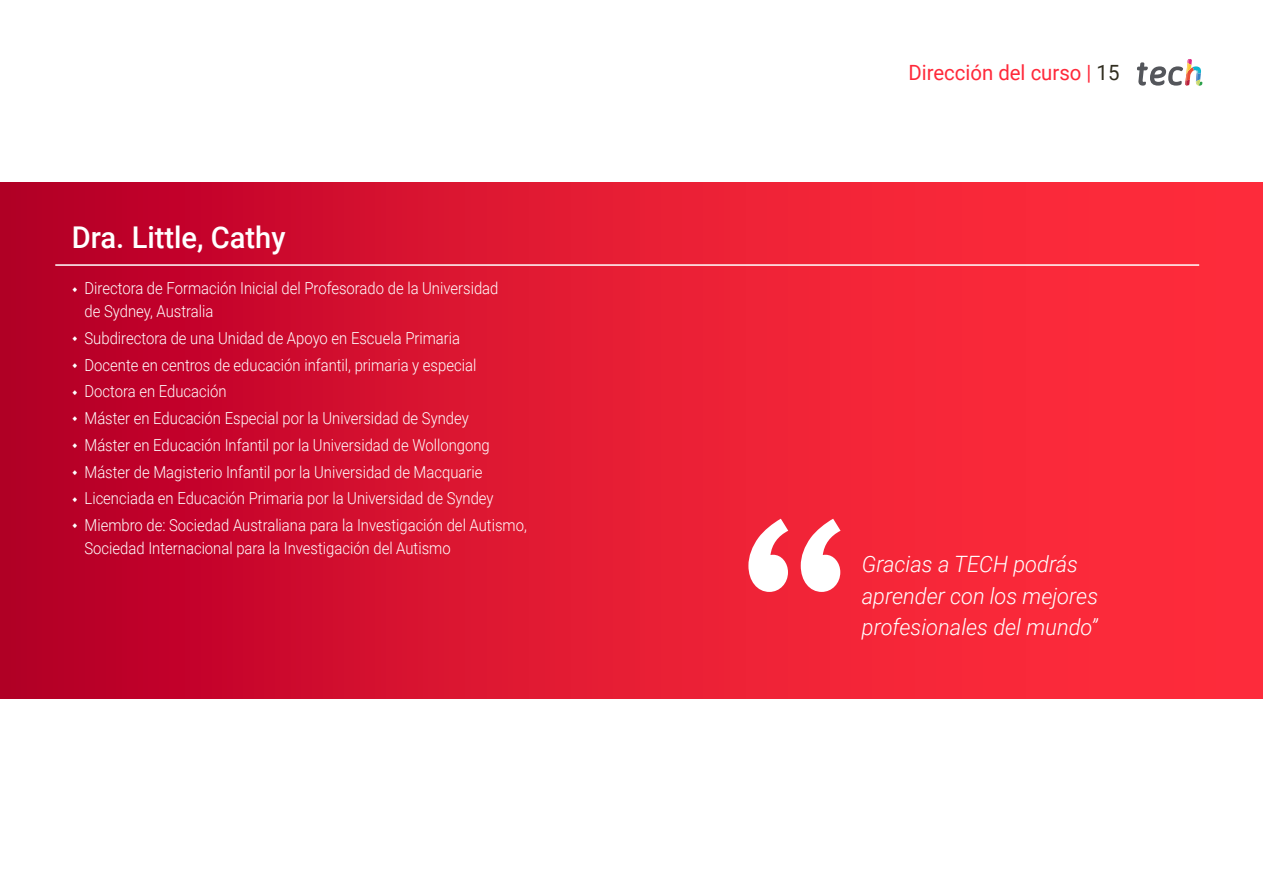
<style>
.page{position:relative;width:1263px;height:893px;background:#fff}
.page>*{position:absolute;margin:0;border:0;box-sizing:border-box;transform-origin:0 0}
.t1{font:500 30px "Roboto";color:#fff}
.t2{font:italic 300 22.5px/31.5px "Roboto";color:#fff}
.t3{font:21px "Roboto";color:#ff293a}
.t4{font:300 16.5px/26.7px "Roboto";color:#fff;scale:.9 1}
.s1{color:#312e20}
</style>
<div class="page">
<div style="left:0;top:182px;width:1263px;height:516px;background:linear-gradient(to right,#ba0028,#ff333e)"></div>
<svg style="left:748px;top:519px;width:92px;height:73px"></svg>
<hr style="left:55px;top:264px;width:1144px;height:2px;background:#fff">
<svg style="left:1137px;top:59px;width:65px;height:27px"></svg>
<svg style="left:73px;top:287px;width:4px;height:5px"></svg>
<svg style="left:73px;top:336px;width:4px;height:5px"></svg>
<svg style="left:73px;top:363px;width:4px;height:5px"></svg>
<svg style="left:73px;top:390px;width:4px;height:5px"></svg>
<svg style="left:73px;top:416px;width:4px;height:5px"></svg>
<svg style="left:73px;top:443px;width:4px;height:5px"></svg>
<svg style="left:73px;top:470px;width:4px;height:5px"></svg>
<svg style="left:73px;top:497px;width:4px;height:5px"></svg>
<svg style="left:73px;top:523px;width:4px;height:5px"></svg>
<h1 class="t1" style="left:72px;top:216px;width:215px">Dra. Little, Cathy</h1>
<p class="t4" style="left:85px;top:277px;width:461px;line-height:22.5px">Directora de Formación Inicial del Profesorado de la Universidad de Sydney, Australia</p>
<p class="t4" style="left:85px;top:324px;width:493px">Subdirectora de una Unidad de Apoyo en Escuela Primaria<br>Docente en centros de educación infantil, primaria y especial Doctora en Educación<br>Máster en Educación Especial por la Universidad de Syndey<br>Máster en Educación Infantil por la Universidad de Wollongong Máster de Magisterio Infantil por la Universidad de Macquarie Licenciada en Educación Primaria por la Universidad de Syndey Miembro de: Sociedad Australiana para la Investigación del Autismo,</p>
<p class="t4" style="left:85px;top:534px;width:408px">Sociedad Internacional para la Investigación del Autismo</p>
<p class="t3" style="left:908px;top:57px;width:213px">Dirección del curso | <span class="s1">15</span></p>
<h2 class="t2" style="left:862px;top:548px;width:238px">Gracias a TECH podrás aprender con los mejores profesionales del mundo”</h2>
</div>
